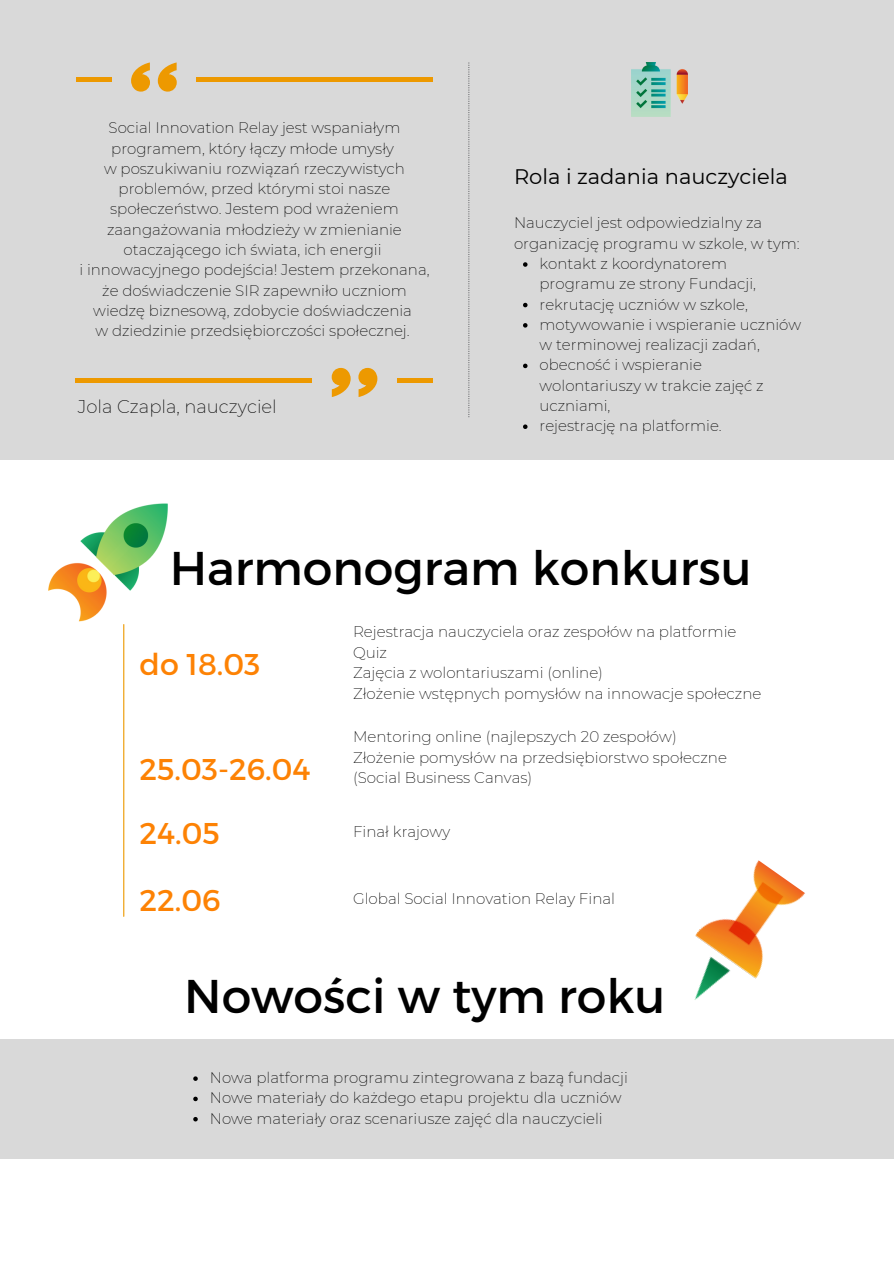
<style>
.page{position:relative;width:894px;height:1264px;background:#fff}
.page>*{position:absolute;margin:0;border:0;box-sizing:border-box;transform-origin:0 0}
.t1{font:47.25px "Montserrat";color:#000}
.t2{font:30px "Montserrat";color:#fd8204}
.t3{font:21px "Montserrat";color:#000}
.t4{font:200 18px "Montserrat";color:#000}
.t5{font:200 15.15px/20.7px "Montserrat";color:#000}
.t6{font:200 15px/20.2px "Montserrat";color:#000}
</style>
<div class="page">
<div style="left:0;top:0;width:893px;height:459px;background:#d9d9d9"></div>
<img style="left:631px;top:62px;width:56px;height:54px">
<img style="left:48px;top:503px;width:120px;height:119px">
<svg style="left:158px;top:62px;width:19px;height:30px"></svg>
<svg style="left:131px;top:62px;width:19px;height:30px"></svg>
<div style="left:76px;top:77px;width:35px;height:5px;background:#ed9900"></div>
<div style="left:196px;top:77px;width:236px;height:5px;background:#ed9900"></div>
<svg style="left:331px;top:368px;width:19px;height:29px"></svg>
<svg style="left:358px;top:368px;width:19px;height:29px"></svg>
<div style="left:397px;top:377px;width:35px;height:5px;background:#ed9900"></div>
<div style="left:76px;top:377px;width:236px;height:5px;background:#ed9900"></div>
<hr style="left:123px;top:624px;width:1px;height:292px;background:#ed9900">
<svg style="left:468px;top:62px;width:1px;height:355px"></svg>
<svg style="left:523px;top:262px;width:4px;height:5px"></svg>
<svg style="left:523px;top:303px;width:4px;height:4px"></svg>
<svg style="left:523px;top:323px;width:4px;height:4px"></svg>
<svg style="left:523px;top:363px;width:4px;height:5px"></svg>
<svg style="left:523px;top:424px;width:4px;height:5px"></svg>
<img style="left:694px;top:860px;width:111px;height:140px">
<div style="left:0;top:1039px;width:893px;height:119px;background:#d9d9d9"></div>
<svg style="left:193px;top:1076px;width:5px;height:4px"></svg>
<svg style="left:193px;top:1096px;width:5px;height:5px"></svg>
<svg style="left:193px;top:1117px;width:5px;height:4px"></svg>
<p class="t6" style="left:109px;top:118px;width:293px">Social Innovation Relay jest wspaniałym programem, który łączy młode umysły</p>
<p class="t6" style="left:104px;top:158px;width:302px;text-align:center">w poszukiwaniu rozwiązań rzeczywistych problemów, przed którymi stoi nasze społeczeństwo. Jestem pod wrażeniem zaangażowania młodzieży w zmienianie otaczającego ich świata, ich energii</p>
<p class="t6" style="left:79px;top:260px;width:351px;text-align:center">i innowacyjnego podejścia! Jestem przekonana, że doświadczenie SIR zapewniło uczniom wiedzę biznesową, zdobycie doświadczenia</p>
<p class="t6" style="left:95px;top:320px;width:315px">w dziedzinie przedsiębiorczości społecznej.</p>
<p class="t4" style="left:78px;top:395px;width:200px">Jola Czapla, nauczyciel</p>
<p class="t3" style="left:514px;top:164px;width:275px">Rola i zadania nauczyciela</p>
<p class="t6" style="left:514px;top:213px;width:287px">Nauczyciel jest odpowiedzialny za organizację programu w szkole, w tym:</p>
<p class="t6" style="left:539px;top:253px;width:218px">kontakt z koordynatorem programu ze strony Fundacji,</p>
<p class="t6" style="left:539px;top:294px;width:210px">rekrutację uczniów w szkole,</p>
<p class="t6" style="left:539px;top:314px;width:263px">motywowanie i wspieranie uczniów w terminowej realizacji zadań,</p>
<p class="t6" style="left:539px;top:355px;width:225px">obecność i wspieranie wolontariuszy w trakcie zajęć z uczniami,</p>
<p class="t6" style="left:539px;top:416px;width:184px">rejestrację na platformie.</p>
<p class="t1" style="left:170px;top:538px;width:583px">Harmonogram konkursu</p>
<p class="t2" style="left:139px;top:645px;width:122px">do 18.03</p>
<p class="t2" style="left:139px;top:749px;width:172px">25.03-26.04</p>
<p class="t5" style="left:353px;top:621px;width:385px">Rejestracja nauczyciela oraz zespołów na platformie</p>
<p class="t5" style="left:353px;top:641px;width:36px">Quiz</p>
<p class="t5" style="left:353px;top:662px;width:251px">Zajęcia z wolontariuszami (online)</p>
<p class="t5" style="left:353px;top:683px;width:410px">Złożenie wstępnych pomysłów na innowacje społeczne</p>
<p class="t5" style="left:353px;top:726px;width:325px">Mentoring online (najlepszych 20 zespołów)</p>
<p class="t5" style="left:353px;top:746px;width:375px">Złożenie pomysłów na przedsiębiorstwo społeczne (Social Business Canvas)</p>
<p class="t2" style="left:139px;top:814px;width:82px">24.05</p>
<p class="t5" style="left:353px;top:821px;width:99px">Finał krajowy</p>
<p class="t2" style="left:139px;top:881px;width:83px">22.06</p>
<p class="t5" style="left:353px;top:888px;width:263px">Global Social Innovation Relay Final</p>
<p class="t1" style="left:184px;top:965px;width:482px">Nowości w tym roku</p>
<p class="t6" style="left:210px;top:1067px;width:419px">Nowa platforma programu zintegrowana z bazą fundacji</p>
<p class="t6" style="left:210px;top:1087px;width:413px">Nowe materiały do każdego etapu projektu dla uczniów</p>
<p class="t6" style="left:210px;top:1108px;width:394px">Nowe materiały oraz scenariusze zajęć dla nauczycieli</p>
</div>
